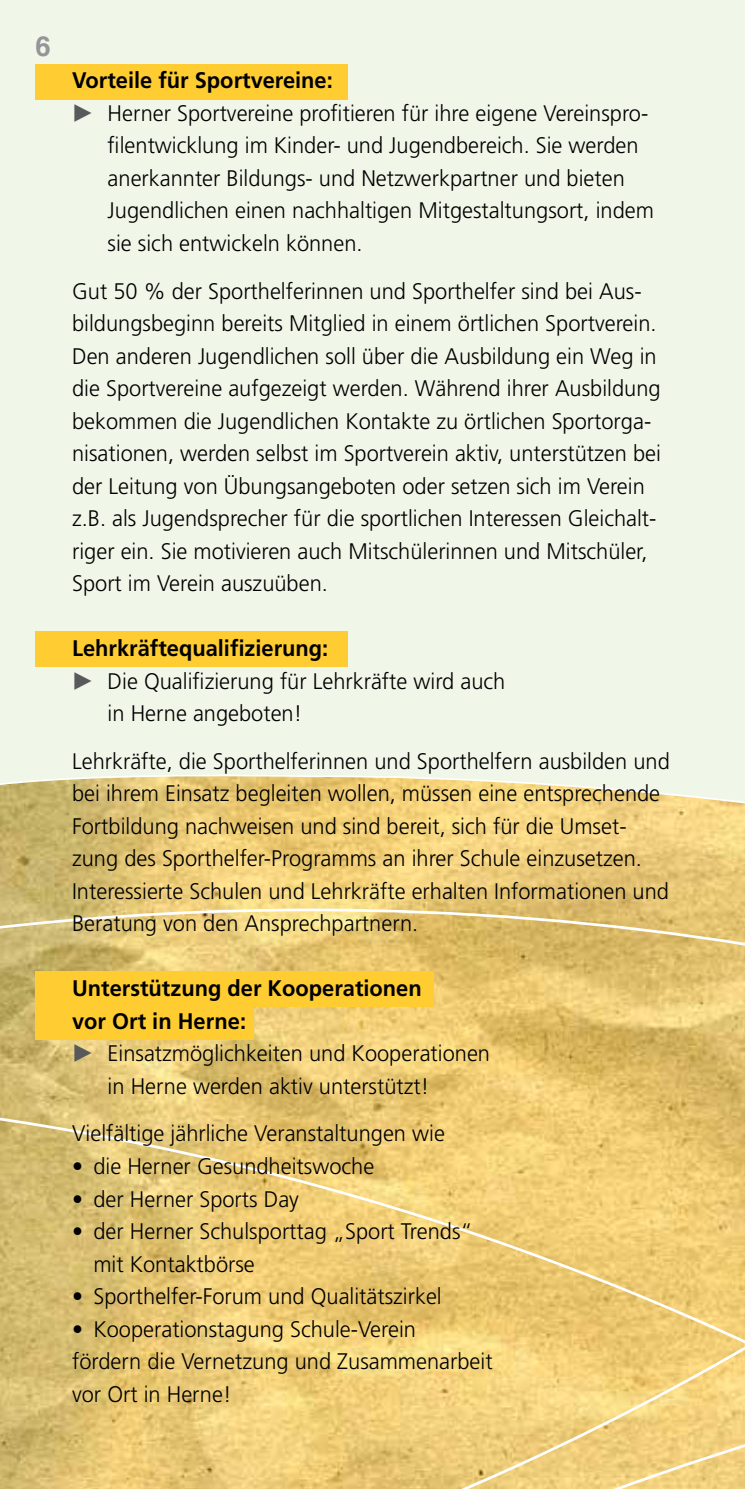
<style>
.page{position:relative;width:745px;height:1489px;background:#fff}
.page>*{position:absolute;margin:0;border:0;box-sizing:border-box;transform-origin:0 0}
.t1{font:700 27.5px "Helvetica";color:#939598}
.t2{font:300 22.5px/32.5px "Frutiger";color:#000}
.t3{font:700 22.5px "Frutiger";color:#000}
.s1{font-family:"European Pi Four";font-weight:400;color:#58595b}
</style>
<div class="page">
<div style="left:0;top:0;width:744px;height:1488px;background:#f0f7e8"></div>
<hr style="left:744px;top:0;width:1px;height:1488px;background:#f0f7e8">
<svg style="left:0;top:775px;width:615px;height:14px"></svg>
<svg style="left:0;top:789px;width:744px;height:699px;background:#e8c976"></svg>
<div style="left:35px;top:971px;width:399px;height:35px;background:#ffcc31"></div>
<div style="left:35px;top:1003px;width:219px;height:36px;background:#ffcc31"></div>
<div style="left:35px;top:631px;width:312px;height:35px;background:#ffcc31"></div>
<div style="left:35px;top:64px;width:312px;height:35px;background:#ffcc31"></div>
<p class="t1" style="left:35px;top:24px;width:17px">6</p>
<p class="t3" style="left:72px;top:67px;width:262px">Vorteile für Sportvereine:</p>
<p class="t2" style="left:72px;top:97px;width:577px"><span class="s1">P</span> Herner Sportvereine profitieren für ihre eigene Vereinspro-</p>
<p class="t2" style="left:107px;top:129px;width:532px">filentwicklung im Kinder- und Jugendbereich. Sie werden</p>
<p class="t2" style="left:107px;top:162px;width:518px">anerkannter Bildungs- und Netzwerkpartner und bieten</p>
<p class="t2" style="left:107px;top:194px;width:547px">Jugendlichen einen nachhaltigen Mitgestaltungsort, indem</p>
<p class="t2" style="left:107px;top:227px;width:256px">sie sich entwickeln können.</p>
<p class="t2" style="left:72px;top:274px;width:590px">Gut 50 % der Sporthelferinnen und Sporthelfer sind bei Aus&shy;bildungsbeginn bereits Mitglied in einem örtlichen Sportverein.<br>Den anderen Jugendlichen soll über die Ausbildung ein Weg in die Sportvereine aufgezeigt werden. Während ihrer Ausbildung bekommen die Jugendlichen Kontakte zu örtlichen Sportorga&shy;nisationen, werden selbst im Sportverein aktiv, unterstützen bei der Leitung von Übungsangeboten oder setzen sich im Verein z.B. als Jugendsprecher für die sportlichen Interessen Gleichalt&shy;riger ein. Sie motivieren auch Mitschülerinnen und Mitschüler, Sport im Verein auszuüben.</p>
<p class="t3" style="left:72px;top:635px;width:257px">Lehrkräftequalifizierung:</p>
<p class="t2" style="left:72px;top:664px;width:434px"><span class="s1">P</span> Die Qualifizierung für Lehrkräfte wird auch</p>
<p class="t2" style="left:107px;top:697px;width:196px">in Herne angeboten!</p>
<p class="t2" style="left:72px;top:744px;width:599px">Lehrkräfte, die Sporthelferinnen und Sporthelfern ausbilden und bei ihrem Einsatz begleiten wollen, müssen eine entsprechende Fortbildung nachweisen und sind bereit, sich für die Umset&shy;zung des Sporthelfer-Programms an ihrer Schule einzusetzen.<br>Interessierte Schulen und Lehrkräfte erhalten Informationen und Beratung von den Ansprechpartnern.</p>
<p class="t3" style="left:72px;top:975px;width:351px">Unterstützung der Kooperationen</p>
<p class="t3" style="left:72px;top:1007px;width:175px">vor Ort in Herne:</p>
<p class="t2" style="left:72px;top:1037px;width:419px"><span class="s1">P</span> Einsatzmöglichkeiten und Kooperationen</p>
<p class="t2" style="left:107px;top:1069px;width:323px">in Herne werden aktiv unterstützt!</p>
<p class="t2" style="left:72px;top:1117px;width:374px">Vielfältige jährliche Veranstaltungen wie</p>
<p class="t2" style="left:72px;top:1149px;width:303px">• die Herner Gesundheitswoche</p>
<p class="t2" style="left:72px;top:1182px;width:228px">• der Herner Sports Day</p>
<p class="t2" style="left:93px;top:1214px;width:380px;text-indent:-21px">• der Herner Schulsporttag „Sport Trends“ mit Kontaktbörse</p>
<p class="t2" style="left:72px;top:1279px;width:371px">• Sporthelfer-Forum und Qualitätszirkel</p>
<p class="t2" style="left:72px;top:1312px;width:422px">• Kooperationstagung Schule-Verein<br>fördern die Vernetzung und Zusammenarbeit vor Ort in Herne!</p>
</div>
